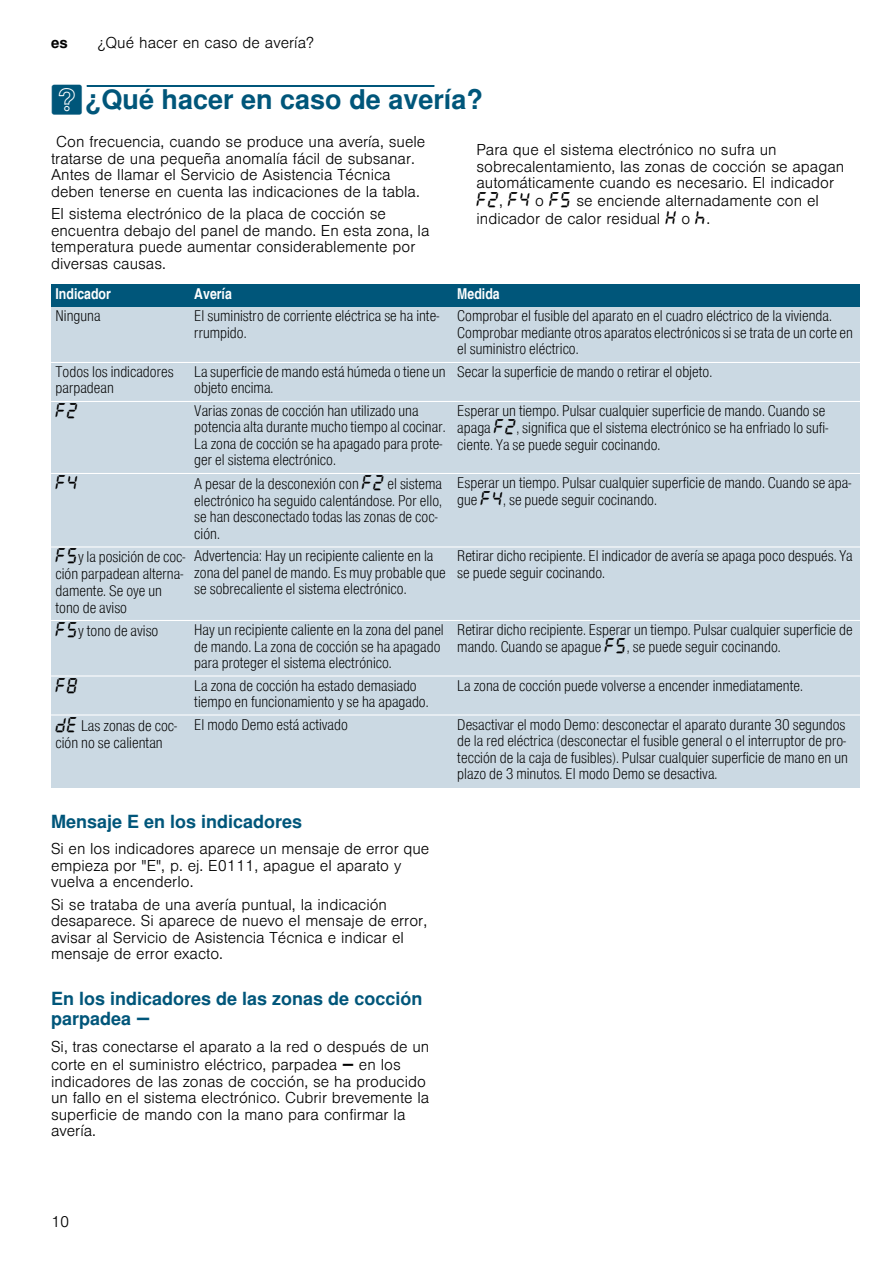
<style>
.page{position:relative;width:893px;height:1263px;background:#fff}
.page>*{position:absolute;margin:0;border:0;box-sizing:border-box;transform-origin:0 0}
.t1{font:700 27px "Nimbus San L";color:#00567a}
.t2{font:700 18px/20.5px "Nimbus San L";color:#00567a}
.t3{font:16.5px "BSH Symb All";color:#000}
.t4{font:15px/16.5px "Nimbus San L Lig Con";color:#000}
.t5{font:300 15px/16.5px "Nimbus San L";color:#000}
.t6{font:15px "Nimbus San L Bol Con";color:#fff}
.t7{font:700 15px "Nimbus San L";color:#000}
.s1{font-family:"BSH Symb PG2";font-weight:400}
.s2{font-family:"BSH Symb All";font-weight:400;font-size:16.5px}
.s3{font-family:"BSH Symb All";font-size:16.5px}
.s4{font-family:"BSH Symb Gaggenau";font-weight:400;font-size:19.5px}
.s5{font-family:"BSH Symb Gaggenau";font-weight:400;font-size:16.5px}
</style>
<div class="page">
<div style="left:87px;top:85px;width:347px;height:2px;border:1px solid #00567a"></div>
<div style="left:51px;top:284px;width:139px;height:23px;background:#00567a"></div>
<div style="left:190px;top:284px;width:263px;height:23px;background:#00567a"></div>
<div style="left:453px;top:284px;width:407px;height:23px;background:#00567a"></div>
<div style="left:51px;top:307px;width:139px;height:55px;background:#cbd9e3"></div>
<div style="left:190px;top:307px;width:263px;height:55px;background:#cbd9e3"></div>
<div style="left:453px;top:307px;width:407px;height:55px;background:#cbd9e3"></div>
<div style="left:51px;top:362px;width:139px;height:39px;background:#cbd9e3"></div>
<div style="left:190px;top:362px;width:263px;height:39px;background:#cbd9e3"></div>
<div style="left:453px;top:362px;width:407px;height:39px;background:#cbd9e3"></div>
<div style="left:51px;top:401px;width:139px;height:72px;background:#cbd9e3"></div>
<div style="left:190px;top:401px;width:263px;height:72px;background:#cbd9e3"></div>
<div style="left:453px;top:401px;width:407px;height:72px;background:#cbd9e3"></div>
<div style="left:51px;top:473px;width:139px;height:74px;background:#cbd9e3"></div>
<div style="left:190px;top:473px;width:263px;height:74px;background:#cbd9e3"></div>
<div style="left:453px;top:473px;width:407px;height:74px;background:#cbd9e3"></div>
<div style="left:51px;top:547px;width:139px;height:73px;background:#cbd9e3"></div>
<div style="left:190px;top:547px;width:263px;height:73px;background:#cbd9e3"></div>
<div style="left:453px;top:547px;width:407px;height:73px;background:#cbd9e3"></div>
<div style="left:51px;top:620px;width:139px;height:56px;background:#cbd9e3"></div>
<div style="left:190px;top:620px;width:263px;height:56px;background:#cbd9e3"></div>
<div style="left:453px;top:620px;width:407px;height:56px;background:#cbd9e3"></div>
<div style="left:51px;top:676px;width:139px;height:39px;background:#cbd9e3"></div>
<div style="left:190px;top:676px;width:263px;height:39px;background:#cbd9e3"></div>
<div style="left:453px;top:676px;width:407px;height:39px;background:#cbd9e3"></div>
<div style="left:51px;top:715px;width:139px;height:72px;background:#cbd9e3"></div>
<div style="left:190px;top:715px;width:263px;height:72px;background:#cbd9e3"></div>
<div style="left:453px;top:715px;width:407px;height:72px;background:#cbd9e3"></div>
<hr style="left:51px;top:362px;width:809px;height:1px;background:#fff">
<hr style="left:51px;top:401px;width:809px;height:1px;background:#fff">
<hr style="left:51px;top:473px;width:809px;height:1px;background:#fff">
<hr style="left:51px;top:546px;width:809px;height:1px;background:#fff">
<hr style="left:51px;top:620px;width:809px;height:1px;background:#fff">
<hr style="left:51px;top:675px;width:809px;height:1px;background:#fff">
<hr style="left:51px;top:714px;width:809px;height:1px;background:#fff">
<p class="t7" style="left:51px;top:34px;width:18px">es</p>
<p class="t5" style="left:98px;top:33px;width:217px">¿Qué hacer en caso de avería?</p>
<h1 class="t1" style="left:51px;top:83px;width:433px"><span class="s1">3</span>¿Qué hacer en caso de avería?</h1>
<p class="t5" style="left:51px;top:132px;width:376px;text-indent:5px">Con frecuencia, cuando se produce una avería, suele tratarse de una pequeña anomalía fácil de subsanar.<br>Antes de llamar el Servicio de Asistencia Técnica deben tenerse en cuenta las indicaciones de la tabla.</p>
<p class="t5" style="left:51px;top:204px;width:380px">El sistema electrónico de la placa de cocción se encuentra debajo del panel de mando. En esta zona, la temperatura puede aumentar considerablemente por diversas causas.</p>
<p class="t5" style="left:476px;top:140px;width:369px;line-height:17.1px">Para que el sistema electrónico no sufra un sobrecalentamiento, las zonas de cocción se apagan automáticamente cuando es necesario. El indicador <span class="s2">”ƒ</span>, <span class="s2">”…</span> o <span class="s2">”†</span> se enciende alternadamente con el indicador de calor residual <span class="s2">•</span> o <span class="s2">œ</span>.</p>
<p class="t6" style="left:56px;top:284px;width:57px">Indicador</p>
<p class="t6" style="left:194px;top:284px;width:39px">Avería</p>
<p class="t6" style="left:457px;top:284px;width:44px">Medida</p>
<p class="t4" style="left:56px;top:307px;width:47px">Ninguna</p>
<p class="t4" style="left:194px;top:307px;width:246px">El suministro de corriente eléctrica se ha inte&shy;rrumpido.</p>
<p class="t4" style="left:457px;top:307px;width:397px">Comprobar el fusible del aparato en el cuadro eléctrico de la vivienda.<br>Comprobar mediante otros aparatos electrónicos si se trata de un corte en el suministro eléctrico.</p>
<p class="t4" style="left:56px;top:363px;width:120px">Todos los indicadores parpadean</p>
<p class="t4" style="left:194px;top:363px;width:253px">La superficie de mando está húmeda o tiene un objeto encima.</p>
<p class="t4" style="left:457px;top:363px;width:256px">Secar la superficie de mando o retirar el objeto.</p>
<p class="t3" style="left:56px;top:402px;width:24px">”ƒ</p>
<p class="t4" style="left:194px;top:402px;width:253px">Varias zonas de cocción han utilizado una potencia alta durante mucho tiempo al cocinar.<br>La zona de cocción se ha apagado para prote&shy;ger el sistema electrónico.</p>
<p class="t4" style="left:457px;top:401px;width:372px;line-height:17.2px">Esperar un tiempo. Pulsar cualquier superficie de mando. Cuando se apaga <span class="s3">”ƒ</span>, significa que el sistema electrónico se ha enfriado lo sufi&shy;ciente. Ya se puede seguir cocinando.</p>
<p class="t3" style="left:56px;top:474px;width:24px">”…</p>
<p class="t4" style="left:194px;top:475px;width:249px">A pesar de la desconexión con <span class="s3">”ƒ</span> el sistema electrónico ha seguido calentándose. Por ello, se han desconectado todas las zonas de coc&shy;ción.</p>
<p class="t4" style="left:457px;top:473px;width:395px;line-height:17.5px">Esperar un tiempo. Pulsar cualquier superficie de mando. Cuando se apa&shy;gue <span class="s3">”…</span>, se puede seguir cocinando.</p>
<p class="t4" style="left:56px;top:548px;width:131px"><span class="s3">”†</span>y la posición de coc&shy;ción parpadean alterna&shy;damente. Se oye un tono de aviso</p>
<p class="t4" style="left:194px;top:547px;width:253px">Advertencia: Hay un recipiente caliente en la zona del panel de mando. Es muy probable que se sobrecaliente el sistema electrónico.</p>
<p class="t4" style="left:457px;top:547px;width:397px">Retirar dicho recipiente. El indicador de avería se apaga poco después. Ya se puede seguir cocinando.</p>
<p class="t4" style="left:56px;top:622px;width:104px"><span class="s3">”†</span>y tono de aviso</p>
<p class="t4" style="left:194px;top:621px;width:251px">Hay un recipiente caliente en la zona del panel de mando. La zona de cocción se ha apagado para proteger el sistema electrónico.</p>
<p class="t4" style="left:457px;top:620px;width:397px;line-height:17.5px">Retirar dicho recipiente. Esperar un tiempo. Pulsar cualquier superficie de mando. Cuando se apague <span class="s3">”†</span>, se puede seguir cocinando.</p>
<p class="t3" style="left:56px;top:676px;width:24px">”‰</p>
<p class="t4" style="left:194px;top:676px;width:236px">La zona de cocción ha estado demasiado tiempo en funcionamiento y se ha apagado.</p>
<p class="t4" style="left:457px;top:676px;width:347px">La zona de cocción puede volverse a encender inmediatamente.</p>
<p class="t4" style="left:56px;top:716px;width:123px;line-height:17px"><span class="s3">š“</span> Las zonas de coc&shy;ción no se calientan</p>
<p class="t4" style="left:194px;top:715px;width:155px">El modo Demo está activado</p>
<p class="t4" style="left:457px;top:715px;width:392px">Desactivar el modo Demo: desconectar el aparato durante 30 segundos de la red eléctrica (desconectar el fusible general o el interruptor de pro&shy;tección de la caja de fusibles). Pulsar cualquier superficie de mano en un plazo de 3 minutos. El modo Demo se desactiva.</p>
<p class="t2" style="left:51px;top:810px;width:253px">Mensaje E en los indicadores</p>
<p class="t5" style="left:51px;top:839px;width:380px">Si en los indicadores aparece un mensaje de error que empieza por "E", p. ej. E0111, apague el aparato y vuelva a encenderlo.</p>
<p class="t5" style="left:51px;top:894px;width:377px">Si se trataba de una avería puntual, la indicación desaparece. Si aparece de nuevo el mensaje de error, avisar al Servicio de Asistencia Técnica e indicar el mensaje de error exacto.</p>
<p class="t2" style="left:51px;top:987px;width:373px">En los indicadores de las zonas de cocción parpadea <span class="s4">A</span></p>
<p class="t5" style="left:51px;top:1037px;width:380px">Si, tras conectarse el aparato a la red o después de un corte en el suministro eléctrico, parpadea <span class="s5">A</span> en los indicadores de las zonas de cocción, se ha producido un fallo en el sistema electrónico. Cubrir brevemente la superficie de mando con la mano para confirmar la avería.</p>
<p class="t5" style="left:51px;top:1212px;width:20px">10</p>
</div>
